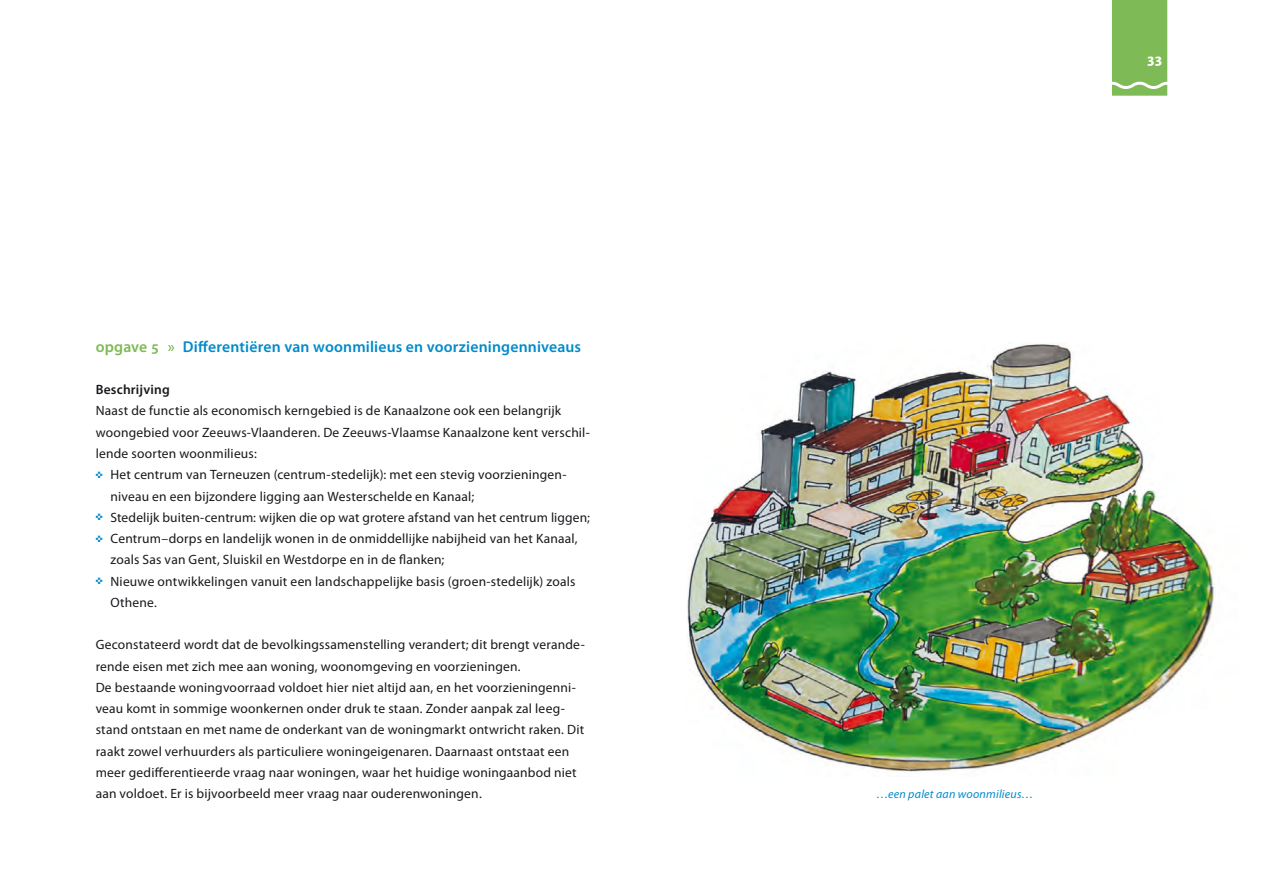
<style>
.page{position:relative;width:1263px;height:893px;background:#fff}
.page>*{position:absolute;margin:0;border:0;box-sizing:border-box;transform-origin:0 0}
.opgave{font:600 15.75px "Myriad Pro";letter-spacing:.01em;color:#008bca}
.t1{font:700 15px "Myriad Pro";color:#fff}
.wit_brood{font:13.5px/21.3px "Myriad Pro";letter-spacing:.015em;color:#1a171c}
.bullet{font:13.5px/21.3px "Myriad Pro";letter-spacing:.01em;color:#1a171c}
.brood{font:13.5px/21.3px "Myriad Pro";letter-spacing:.015em;color:#1a171c}
._3_onderkopje{font:600 13.5px "Myriad Pro";letter-spacing:.015em;color:#1a171c}
.Bijschrift{font:italic 12px "Myriad Pro";letter-spacing:.015em;color:#008bca}
.s1{color:#7eba55}
.s2{color:#008bca}
</style>
<div class="page">
<div style="left:1112px;top:0;width:55px;height:96px;background:#7eba55"></div>
<img style="left:687px;top:343px;width:528px;height:429px">
<p class="opgave" style="left:96px;top:336px;width:487px"><span class="s1">opgave 5 »</span> Differentiëren van woonmilieus en voorzieningenniveaus</p>
<p class="_3_onderkopje" style="left:96px;top:381px;width:76px">Beschrijving</p>
<p class="brood" style="left:96px;top:400px;width:496px">Naast de functie als economisch kerngebied is de Kanaalzone ook een belangrijk woongebied voor Zeeuws-Vlaanderen. De Zeeuws-Vlaamse Kanaalzone kent verschil&shy;lende soorten woonmilieus:</p>
<p class="bullet" style="left:111px;top:464px;width:457px;text-indent:-15px"><span class="s2">✜</span> Het centrum van Terneuzen (centrum-stedelijk): met een stevig voorzieningen&shy;niveau en een bijzondere ligging aan Westerschelde en Kanaal;</p>
<p class="bullet" style="left:96px;top:506px;width:496px"><span class="s2">✜</span> Stedelijk buiten-centrum: wijken die op wat grotere afstand van het centrum liggen;</p>
<p class="bullet" style="left:111px;top:528px;width:468px;text-indent:-15px"><span class="s2">✜</span> Centrum–dorps en landelijk wonen in de onmiddellijke nabijheid van het Kanaal, zoals Sas van Gent, Sluiskil en Westdorpe en in de flanken;</p>
<p class="bullet" style="left:111px;top:570px;width:466px;text-indent:-15px"><span class="s2">✜</span> Nieuwe ontwikkelingen vanuit een landschappelijke basis (groen-stedelijk) zoals<br>Othene.</p>
<p class="wit_brood" style="left:96px;top:634px;width:491px">Geconstateerd wordt dat de bevolkingssamenstelling verandert; dit brengt verande&shy;rende eisen met zich mee aan woning, woonomgeving en voorzieningen.<br>De bestaande woningvoorraad voldoet hier niet altijd aan, en het voorzieningenni&shy;veau komt in sommige woonkernen onder druk te staan. Zonder aanpak zal leeg&shy;stand ontstaan en met name de onderkant van de woningmarkt ontwricht raken. Dit raakt zowel verhuurders als particuliere woningeigenaren. Daarnaast ontstaat een meer gedifferentieerde vraag naar woningen, waar het huidige woningaanbod niet aan voldoet. Er is bijvoorbeeld meer vraag naar ouderenwoningen.</p>
<p class="t1" style="left:1147px;top:50px;width:18px">33</p>
<p class="Bijschrift" style="left:876px;top:787px;width:159px">…een palet aan woonmilieus…</p>
</div>
